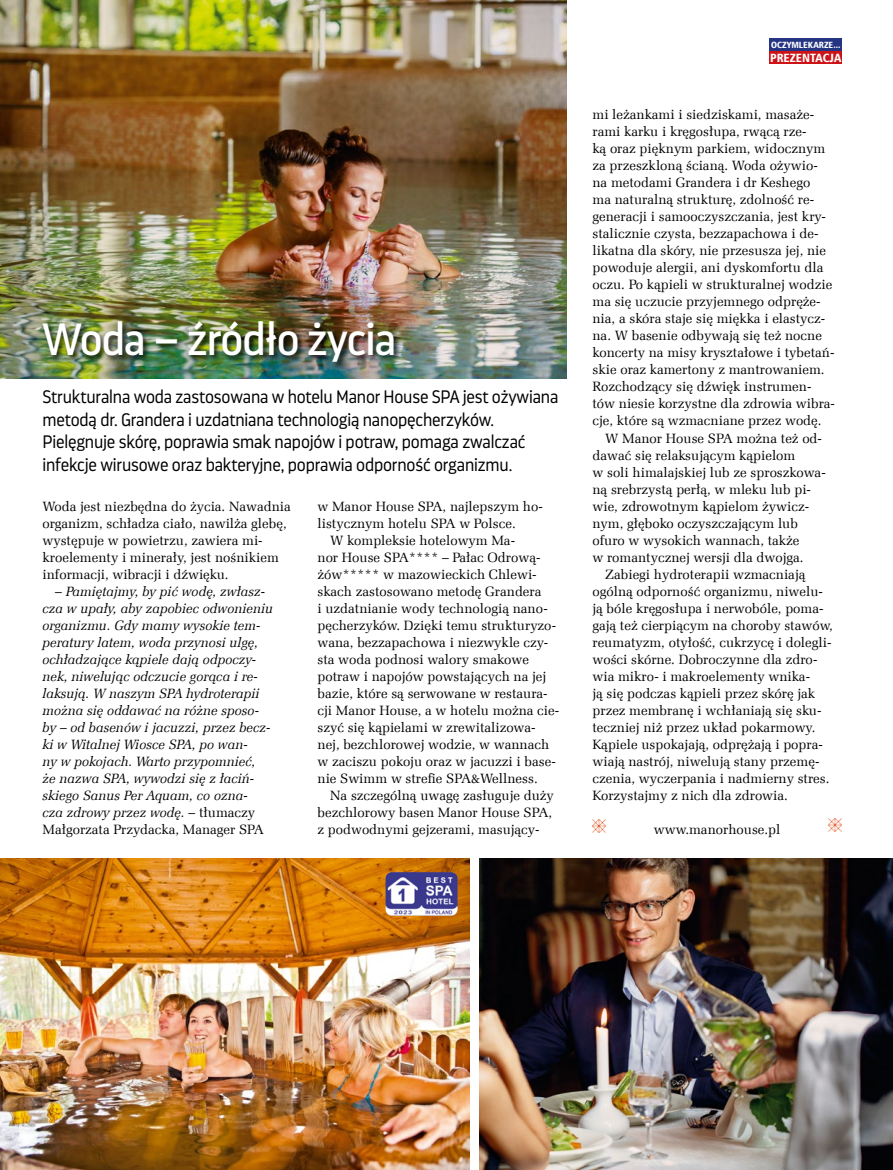
<style>
.page{position:relative;width:893px;height:1170px;background:#fff}
.page>*{position:absolute;margin:0;border:0;box-sizing:border-box;transform-origin:0 0}
.t1{font:45px "Darwin Pro";letter-spacing:-.02em;color:#fff}
.t2{font:300 18px/22.5px "Darwin Pro";letter-spacing:-.01em;color:#000}
.t3{font:13.5px/17px "Zapf Ellipt EU";color:#000}
.t4{font:italic 13.5px/17px "Zapf Ellipt EU";color:#000}
.t5{font:12px "Humnst 777 Blk Cn EU";color:#fff}
.t6{font:9px "Humnst 777 Blk Cn EU";color:#fff}
.s1{font-style:normal}
</style>
<div class="page">
<div style="left:770px;top:38px;width:72px;height:13px;background:#253483"></div>
<div style="left:770px;top:51px;width:72px;height:13px;background:#cd1316"></div>
<img style="left:0;top:0;width:567px;height:378px">
<div style="left:41px;top:320px;width:360px;height:49px;background:#000;opacity:.75"></div>
<img style="left:592px;top:819px;width:14px;height:13px">
<svg style="left:829px;top:818px;width:13px;height:13px"></svg>
<img style="left:0;top:858px;width:469px;height:311px">
<img style="left:386px;top:872px;width:72px;height:43px">
<img style="left:479px;top:858px;width:414px;height:311px">
<h1 class="t1" style="left:43px;top:309px;width:355px">Woda – źródło życia</h1>
<p class="t2" style="left:43px;top:385px;width:517px">Strukturalna woda zastosowana w hotelu Manor House SPA jest ożywiana metodą dr. Grandera i uzdatniana technologią nanopęcherzyków.<br>Pielęgnuje skórę, poprawia smak napojów i potraw, pomaga zwalczać infekcje wirusowe oraz bakteryjne, poprawia odporność organizmu.</p>
<p class="t3" style="left:43px;top:497px;width:250px">Woda jest niezbędna do życia. Nawadnia organizm, schładza ciało, nawilża glebę, występuje w powietrzu, zawiera mi&shy;kroelementy i minerały, jest nośnikiem informacji, wibracji i dźwięku.</p>
<p class="t4" style="left:43px;top:582px;width:232px;text-indent:13px"><span class="s1">–</span> Pamiętajmy, by pić wodę, zwłasz&shy;cza w upały, aby zapobiec odwonieniu organizmu. Gdy mamy wysokie tem&shy;peratury latem, woda przynosi ulgę, ochładzające kąpiele dają odpoczy&shy;nek, niwelując odczucie gorąca i re&shy;laksują. W naszym SPA hydroterapii można się oddawać na różne sposo&shy;by <span class="s1">–</span> od basenów i jacuzzi, przez becz&shy;ki w Witalnej Wiosce SPA, po wan-<br>ny w pokojach. Warto przypomnieć,<br>że nazwa SPA, wywodzi się z łaciń&shy;skiego Sanus Per Aquam, co ozna-<br>cza zdrowy przez wodę. <span class="s1">– tłumaczy Małgorzata Przydacka, Manager SPA</span></p>
<p class="t3" style="left:317px;top:497px;width:227px">w Manor House SPA, najlepszym ho-</p>
<p class="t3" style="left:317px;top:514px;width:200px">listycznym hotelu SPA w Polsce.</p>
<p class="t3" style="left:330px;top:531px;width:186px">W kompleksie hotelowym Ma-</p>
<p class="t3" style="left:317px;top:548px;width:224px">nor House SPA**** – Pałac Odrową-</p>
<p class="t3" style="left:317px;top:565px;width:221px">żów***** w mazowieckich Chlewi-</p>
<p class="t3" style="left:317px;top:582px;width:225px">skach zastosowano metodę Grandera</p>
<p class="t3" style="left:317px;top:600px;width:232px">i uzdatnianie wody technologią nano-</p>
<p class="t3" style="left:317px;top:617px;width:240px">pęcherzyków. Dzięki temu strukturyzo-</p>
<p class="t3" style="left:317px;top:634px;width:232px">wana, bezzapachowa i niezwykle czy-</p>
<p class="t3" style="left:317px;top:651px;width:213px">sta woda podnosi walory smakowe</p>
<p class="t3" style="left:317px;top:668px;width:230px">potraw i napojów powstających na jej</p>
<p class="t3" style="left:317px;top:685px;width:232px">bazie, które są serwowane w restaura-</p>
<p class="t3" style="left:317px;top:702px;width:243px">cji Manor House, a w hotelu można cie-</p>
<p class="t3" style="left:317px;top:719px;width:220px">szyć się kąpielami w zrewitalizowa-</p>
<p class="t3" style="left:317px;top:736px;width:233px">nej, bezchlorowej wodzie, w wannach</p>
<p class="t3" style="left:317px;top:753px;width:240px">w zaciszu pokoju oraz w jacuzzi i base-</p>
<p class="t3" style="left:317px;top:770px;width:222px">nie Swimm w strefie SPA&amp;Wellness.</p>
<p class="t3" style="left:330px;top:787px;width:225px">Na szczególną uwagę zasługuje duży</p>
<p class="t3" style="left:317px;top:804px;width:236px">bezchlorowy basen Manor House SPA,</p>
<p class="t3" style="left:317px;top:821px;width:223px">z podwodnymi gejzerami, masujący-</p>
<p class="t6" style="left:771px;top:39px;width:71px">OCZYMLEKARZE...</p>
<p class="t5" style="left:770px;top:50px;width:73px">PREZENTACJA</p>
<p class="t3" style="left:592px;top:106px;width:223px">mi leżankami i siedziskami, masaże-</p>
<p class="t3" style="left:592px;top:123px;width:215px">rami karku i kręgosłupa, rwącą rze-</p>
<p class="t3" style="left:592px;top:140px;width:234px">ką oraz pięknym parkiem, widocznym</p>
<p class="t3" style="left:592px;top:157px;width:227px">za przeszkloną ścianą. Woda ożywio-</p>
<p class="t3" style="left:592px;top:174px;width:219px">na metodami Grandera i dr Keshego</p>
<p class="t3" style="left:592px;top:191px;width:223px">ma naturalną strukturę, zdolność re-</p>
<p class="t3" style="left:592px;top:208px;width:235px">generacji i samooczyszczania, jest kry-</p>
<p class="t3" style="left:592px;top:225px;width:228px">stalicznie czysta, bezzapachowa i de-</p>
<p class="t3" style="left:592px;top:242px;width:235px">likatna dla skóry, nie przesusza jej, nie</p>
<p class="t3" style="left:592px;top:259px;width:233px">powoduje alergii, ani dyskomfortu dla</p>
<p class="t3" style="left:592px;top:276px;width:241px">oczu. Po kąpieli w strukturalnej wodzie</p>
<p class="t3" style="left:592px;top:293px;width:230px">ma się uczucie przyjemnego odpręże-</p>
<p class="t3" style="left:592px;top:310px;width:234px">nia, a skóra staje się miękka i elastycz-</p>
<p class="t3" style="left:592px;top:327px;width:231px">na. W basenie odbywają się też nocne</p>
<p class="t3" style="left:592px;top:344px;width:244px">koncerty na misy kryształowe i tybetań-</p>
<p class="t3" style="left:592px;top:361px;width:234px">skie oraz kamertony z mantrowaniem.</p>
<p class="t3" style="left:592px;top:378px;width:220px">Rozchodzący się dźwięk instrumen-</p>
<p class="t3" style="left:592px;top:395px;width:244px">tów niesie korzystne dla zdrowia wibra-</p>
<p class="t3" style="left:592px;top:412px;width:231px">cje, które są wzmacniane przez wodę.</p>
<p class="t3" style="left:605px;top:429px;width:218px">W Manor House SPA można też od-</p>
<p class="t3" style="left:592px;top:446px;width:204px">dawać się relaksującym kąpielom</p>
<p class="t3" style="left:592px;top:463px;width:235px">w soli himalajskiej lub ze sproszkowa-</p>
<p class="t3" style="left:592px;top:480px;width:220px">ną srebrzystą perłą, w mleku lub pi-</p>
<p class="t3" style="left:592px;top:497px;width:218px">wie, zdrowotnym kąpielom żywicz-</p>
<p class="t3" style="left:592px;top:514px;width:207px">nym, głęboko oczyszczającym lub</p>
<p class="t3" style="left:592px;top:531px;width:209px">ofuro w wysokich wannach, także</p>
<p class="t3" style="left:592px;top:548px;width:213px">w romantycznej wersji dla dwojga.</p>
<p class="t3" style="left:605px;top:565px;width:202px">Zabiegi hydroterapii wzmacniają</p>
<p class="t3" style="left:592px;top:583px;width:232px">ogólną odporność organizmu, niwelu-</p>
<p class="t3" style="left:592px;top:600px;width:233px">ją bóle kręgosłupa i nerwobóle, poma-</p>
<p class="t3" style="left:592px;top:617px;width:242px">gają też cierpiącym na choroby stawów,</p>
<p class="t3" style="left:592px;top:634px;width:240px">reumatyzm, otyłość, cukrzycę i dolegli-</p>
<p class="t3" style="left:592px;top:651px;width:227px">wości skórne. Dobroczynne dla zdro-</p>
<p class="t3" style="left:592px;top:668px;width:219px">wia mikro- i makroelementy wnika-</p>
<p class="t3" style="left:592px;top:685px;width:224px">ją się podczas kąpieli przez skórę jak</p>
<p class="t3" style="left:592px;top:702px;width:230px">przez membranę i wchłaniają się sku-</p>
<p class="t3" style="left:592px;top:719px;width:224px">teczniej niż przez układ pokarmowy.</p>
<p class="t3" style="left:592px;top:736px;width:232px">Kąpiele uspokajają, odprężają i popra-</p>
<p class="t3" style="left:592px;top:753px;width:228px">wiają nastrój, niwelują stany przemę-</p>
<p class="t3" style="left:592px;top:770px;width:239px">czenia, wyczerpania i nadmierny stres.</p>
<p class="t3" style="left:592px;top:787px;width:197px">Korzystajmy z nich dla zdrowia.</p>
<p class="t3" style="left:654px;top:821px;width:128px">www.manorhouse.pl</p>
</div>
